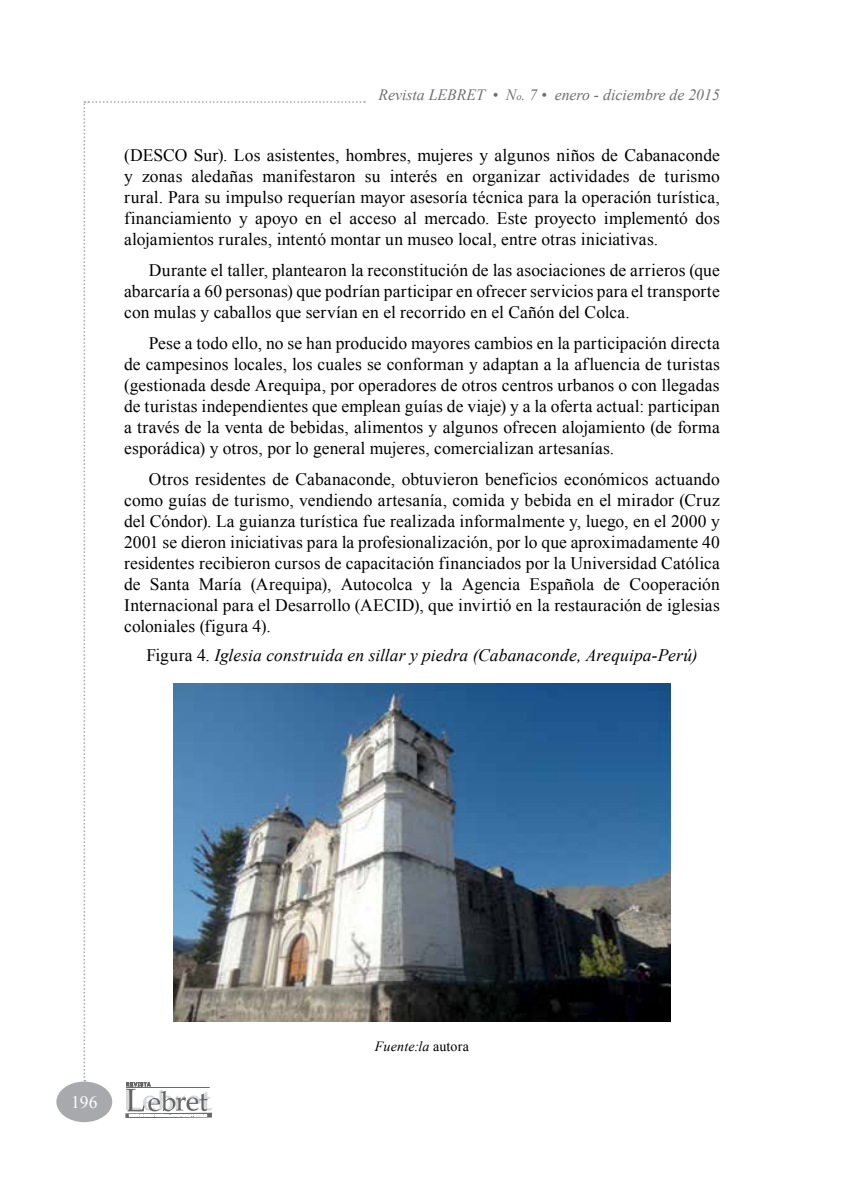
<style>
.page{position:relative;width:844px;height:1191px;background:#fff}
.page>*{position:absolute;margin:0;border:0;box-sizing:border-box;transform-origin:0 0}
.t1{font:17.5px/21px "Times New Roman";letter-spacing:.005em;color:#000;text-align:justify}
.t2{font:italic 17.5px "Times New Roman";letter-spacing:.005em;color:#000}
.t3{font:17.5px "Times New Roman";color:#fff}
.t4{font:italic 15.75px "Times New Roman";color:#6d6e71}
.t5{font:italic 14px "Times New Roman";letter-spacing:.01em;color:#000}
.s1{font-size:10.5px}
.s2{font-style:normal}
</style>
<div class="page">
<div style="left:56px;top:1081px;width:56px;height:41px;background:#a7a9ac;border-radius:50%"></div>
<svg style="left:83px;top:101px;width:282px;height:1016px"></svg>
<img style="left:174px;top:683px;width:496px;height:338px">
<p class="t4" style="left:378px;top:84px;width:343px">Revista LEBRET • N<span class="s1">o</span>. 7 • enero - diciembre de 2015</p>
<p class="t1" style="left:124px;top:144px;width:597px">(DESCO Sur). Los asistentes, hombres, mujeres y algunos niños de Cabanaconde y zonas aledañas manifestaron su interés en organizar actividades de turismo rural. Para su impulso requerían mayor asesoría técnica para la operación turística, financiamiento y apoyo en el acceso al mercado. Este proyecto implementó dos alojamientos rurales, intentó montar un museo local, entre otras iniciativas.</p>
<p class="t1" style="left:124px;top:259px;width:597px;text-indent:25px">Durante el taller, plantearon la reconstitución de las asociaciones de arrieros (que abarcaría a 60 personas) que podrían participar en ofrecer servicios para el transporte con mulas y caballos que servían en el recorrido en el Cañón del Colca.</p>
<p class="t1" style="left:124px;top:332px;width:597px;text-indent:25px">Pese a todo ello, no se han producido mayores cambios en la participación directa de campesinos locales, los cuales se conforman y adaptan a la afluencia de turistas (gestionada desde Arequipa, por operadores de otros centros urbanos o con llegadas de turistas independientes que emplean guías de viaje) y a la oferta actual: participan a través de la venta de bebidas, alimentos y algunos ofrecen alojamiento (de forma esporádica) y otros, por lo general mujeres, comercializan artesanías.</p>
<p class="t1" style="left:124px;top:468px;width:597px;text-indent:25px">Otros residentes de Cabanaconde, obtuvieron beneficios económicos actuando como guías de turismo, vendiendo artesanía, comida y bebida en el mirador (Cruz del Cóndor). La guianza turística fue realizada informalmente y, luego, en el 2000 y 2001 se dieron iniciativas para la profesionalización, por lo que aproximadamente 40 residentes recibieron cursos de capacitación financiados por la Universidad Católica de Santa María (Arequipa), Autocolca y la Agencia Española de Cooperación Internacional para el Desarrollo (AECID), que invirtió en la restauración de iglesias coloniales (figura 4).</p>
<p class="t2" style="left:146px;top:643px;width:552px"><span class="s2">Figura 4.</span> Iglesia construida en sillar y piedra (Cabanaconde, Arequipa-Perú)</p>
<p class="t3" style="left:71px;top:1090px;width:28px">196</p>
<p class="t5" style="left:375px;top:1037px;width:95px">Fuente:la <span class="s2">autora</span></p>
</div>
